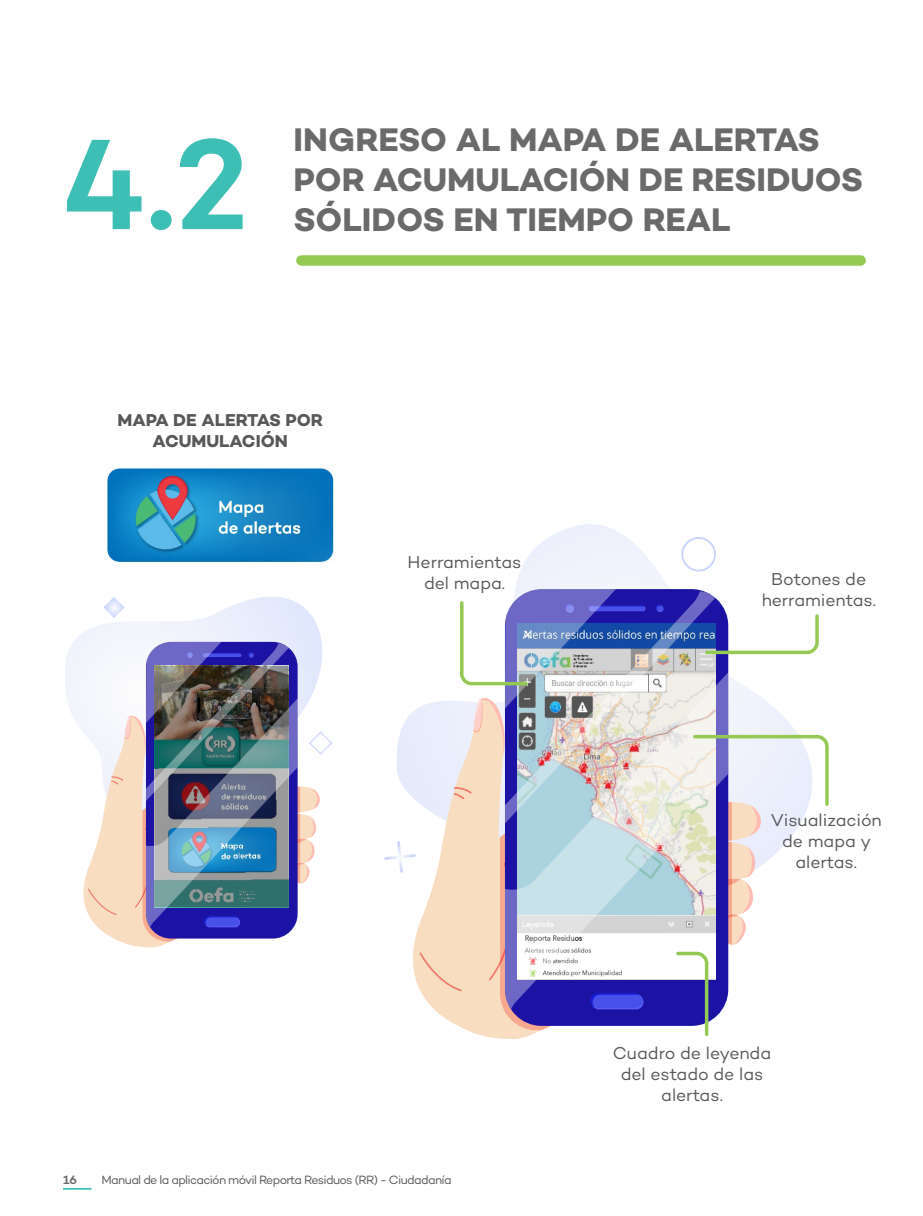
<style>
.page{position:relative;width:923px;height:1216px;background:#fff}
.page>*{position:absolute;margin:0;border:0;box-sizing:border-box;transform-origin:0 0}
.t1{font:600 131.25px "Campton";color:#3ebfb5}
.t2{font:700 33.25px/39.9px "Campton";color:#696a69}
.t3{font:17.5px/21px "Campton";letter-spacing:-.005em;color:#57585a;text-align:center}
.t4{font:700 17.5px/21px "Campton";color:#57585a;text-align:center}
.t5{font:12.25px "Campton";letter-spacing:-.055em;color:#57585a}
.t6{font:600 12.25px "Campton";color:#696a69}
</style>
<div class="page">
<hr style="left:63px;top:1187px;width:29px;height:2px;background:#3ebfb5">
<div style="left:301px;top:255px;width:559px;height:11px;background:#94ca54"></div>
<svg style="left:65px;top:597px;width:257px;height:126px"></svg>
<svg style="left:397px;top:524px;width:400px;height:349px"></svg>
<svg style="left:404px;top:697px;width:138px;height:342px;fill:#f9ddc0"></svg>
<svg style="left:419px;top:952px;width:43px;height:39px;background:#f8d7bb"></svg>
<svg style="left:454px;top:786px;width:18px;height:13px"></svg>
<svg style="left:489px;top:764px;width:169px;height:266px;background:#b398b6"></svg>
<img style="left:644px;top:591px;width:72px;height:80px">
<svg style="left:505px;top:671px;width:223px;height:338px"></svg>
<svg style="left:679px;top:536px;width:39px;height:38px"></svg>
<svg style="left:384px;top:841px;width:32px;height:31px"></svg>
<svg style="left:103px;top:597px;width:22px;height:21px"></svg>
<img style="left:77px;top:641px;width:255px;height:306px">
<img style="left:107px;top:468px;width:227px;height:95px">
<img style="left:458px;top:588px;width:186px;height:168px">
<svg style="left:703px;top:612px;width:116px;height:44px"></svg>
<svg style="left:674px;top:733px;width:155px;height:303px"></svg>
<p class="t1" style="left:63px;top:101px;width:188px">4.2</p>
<p class="t2" style="left:294px;top:119px;width:571px">INGRESO AL MAPA DE ALERTAS<br>POR ACUMULACIÓN DE RESIDUOS</p>
<p class="t2" style="left:294px;top:199px;width:438px">SÓLIDOS EN TIEMPO REAL</p>
<p class="t4" style="left:117px;top:409px;width:207px">MAPA DE ALERTAS POR<br>ACUMULACIÓN</p>
<p class="t3" style="left:407px;top:551px;width:115px">Herramientas del mapa.</p>
<p class="t6" style="left:63px;top:1171px;width:15px">16</p>
<p class="t5" style="left:101px;top:1171px;width:352px">Manual de la aplicación móvil Reporta Residuos (RR) - Ciudadanía</p>
<p class="t3" style="left:761px;top:567px;width:116px">Botones de herramientas.</p>
<p class="t3" style="left:770px;top:809px;width:113px">Visualización de mapa y alertas.</p>
<p class="t3" style="left:613px;top:1042px;width:160px">Cuadro de leyenda del estado de las alertas.</p>
</div>
